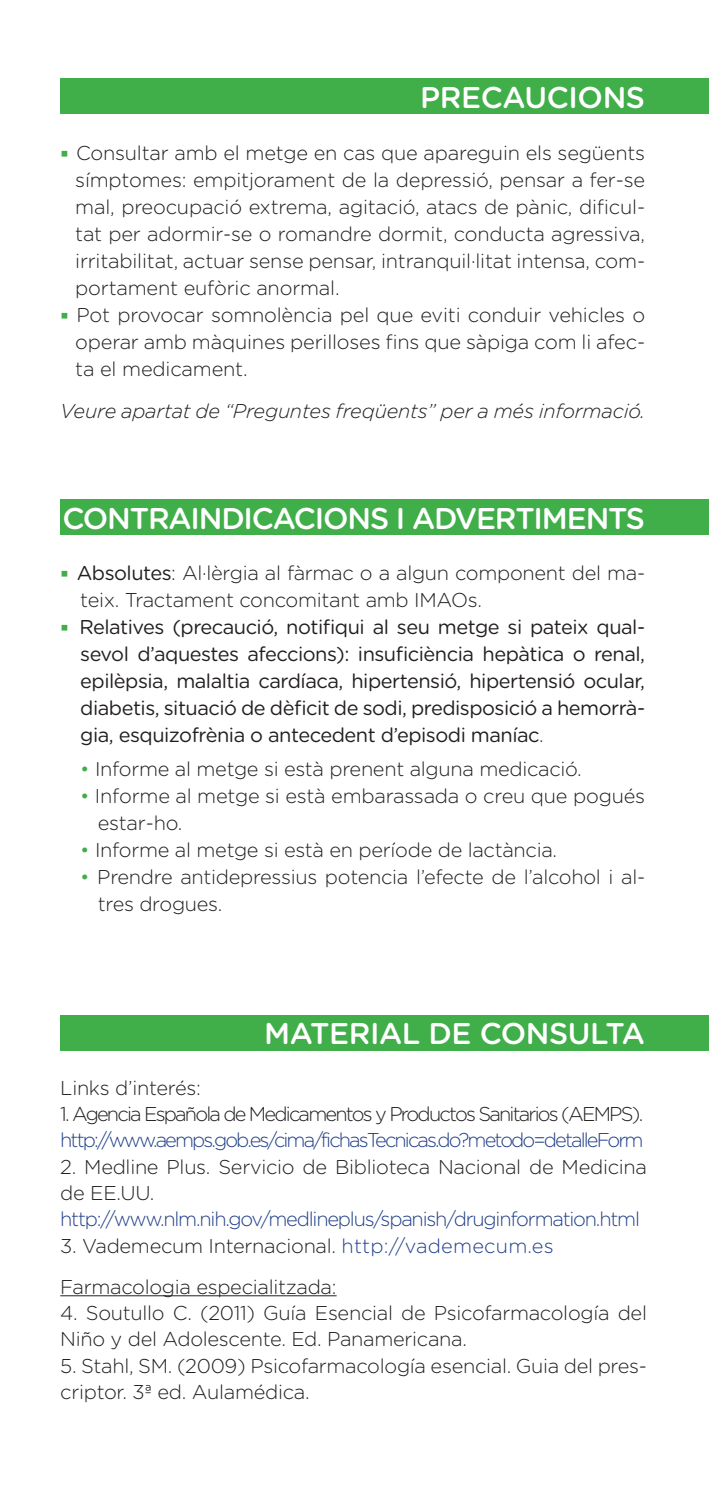
<style>
.page{position:relative;width:709px;height:1489px;background:#fff}
.page>*{position:absolute;margin:0;border:0;box-sizing:border-box;transform-origin:0 0}
.t1{font:500 30px "Gotham Rounded";letter-spacing:-.04em;color:#fff}
.t2{font:500 30px "Gotham Rounded";letter-spacing:-.015em;color:#fff}
.t3{font:300 20px/27px "Gotham Rounded";letter-spacing:-.015em;color:#231f20}
.t4{font:20px/27px "Gotham Rounded";letter-spacing:-.025em;color:#231f20;text-align:justify}
.t5{font:300 20px "Gotham Rounded";letter-spacing:-.09em;color:#234189}
.t6{font:300 20px "Gotham Rounded";letter-spacing:-.06em;color:#234189}
.t7{font:300 20px "Gotham Rounded";letter-spacing:-.09em;color:#231f20}
.t8{font:italic 300 20px "Gotham Rounded";letter-spacing:-.01em;color:#231f20}
.s1{font-family:"Arial";font-weight:400;font-size:25px;color:#40ae49}
.s2{font-weight:400}
.s3{font-family:"Arial";font-size:25px;color:#40ae49}
.s4{font-weight:300}
.s5{color:#40ae49}
.s6{color:#234189}
</style>
<div class="page">
<div style="left:60px;top:78px;width:649px;height:36px;background:#40ae49"></div>
<div style="left:60px;top:499px;width:649px;height:35px;background:#40ae49"></div>
<hr style="left:60px;top:1295px;width:276px;height:1px;background:#231f20">
<div style="left:60px;top:1015px;width:649px;height:35px;background:#40ae49"></div>
<p class="t2" style="left:420px;top:76px;width:226px">PRECAUCIONS</p>
<p class="t3" style="left:75px;top:138px;width:571px;text-align:justify;text-indent:-15px"><span class="s1">▪</span> Consultar amb el metge en cas que apareguin els següents símptomes: empitjorament de la depressió, pensar a fer-se mal, preocupació extrema, agitació, atacs de pànic, dificul&shy;tat per adormir-se o romandre dormit, conducta agressiva, irritabilitat, actuar sense pensar, intranquil·litat intensa, com&shy;portament eufòric anormal.</p>
<p class="t3" style="left:75px;top:300px;width:571px;text-align:justify;text-indent:-15px"><span class="s1">▪</span> Pot provocar somnolència pel que eviti conduir vehicles o operar amb màquines perilloses fins que sàpiga com li afec&shy;ta el medicament.</p>
<p class="t8" style="left:60px;top:397px;width:586px">Veure apartat de “Preguntes freqüents” per a més informació.</p>
<p class="t1" style="left:63px;top:496px;width:584px">CONTRAINDICACIONS I ADVERTIMENTS</p>
<p class="t3" style="left:80px;top:558px;width:566px;text-indent:-20px"><span class="s1">▪</span> <span class="s2">Absolutes</span>: Al·lèrgia al fàrmac o a algun component del ma&shy;teix. Tractament concomitant amb IMAOs.</p>
<p class="t4" style="left:80px;top:612px;width:566px;text-indent:-20px"><span class="s3">▪</span> Relatives (precaució, notifiqui al seu metge si pateix qual&shy;sevol d’aquestes afeccions): insuficiència hepàtica o renal, epilèpsia, malaltia cardíaca, hipertensió, hipertensió ocular, diabetis, situació de dèficit de sodi, predisposició a hemorrà&shy;gia, esquizofrènia o antecedent d’episodi maníac<span class="s4">.</span></p>
<p class="t3" style="left:80px;top:754px;width:503px"><span class="s5">•</span> Informe al metge si està prenent alguna medicació.</p>
<p class="t3" style="left:98px;top:781px;width:549px;text-indent:-18px"><span class="s5">•</span> Informe al metge si està embarassada o creu que pogués estar-ho.</p>
<p class="t3" style="left:80px;top:835px;width:478px"><span class="s5">•</span> Informe al metge si està en període de lactància.</p>
<p class="t3" style="left:98px;top:862px;width:549px;text-indent:-18px"><span class="s5">•</span> Prendre antidepressius potencia l’efecte de l’alcohol i al&shy;tres drogues.</p>
<p class="t2" style="left:264px;top:1012px;width:382px">MATERIAL DE CONSULTA</p>
<p class="t3" style="left:60px;top:1073px;width:142px">Links d’interés:</p>
<p class="t7" style="left:60px;top:1100px;width:584px">1. Agencia Española de Medicamentos y Productos Sanitarios (AEMPS).</p>
<p class="t5" style="left:60px;top:1126px;width:585px">http://www.aemps.gob.es/cima/fichasTecnicas.do?metodo=detalleForm</p>
<p class="t3" style="left:60px;top:1152px;width:588px;line-height:26.2px">2. Medline Plus. Servicio de Biblioteca Nacional de Medicina de EE.UU.</p>
<p class="t6" style="left:60px;top:1205px;width:581px">http://www.nlm.nih.gov/medlineplus/spanish/druginformation.html</p>
<p class="t3" style="left:60px;top:1230px;width:495px">3. Vademecum Internacional. <span class="s6">http://vademecum.es</span></p>
<p class="t3" style="left:60px;top:1272px;width:278px">Farmacologia especialitzada:</p>
<p class="t3" style="left:60px;top:1298px;width:588px;line-height:26.2px">4. Soutullo C. (2011) Guía Esencial de Psicofarmacología del<br>Niño y del Adolescente. Ed. Panamericana.</p>
<p class="t3" style="left:60px;top:1351px;width:588px;line-height:26.2px">5. Stahl, SM. (2009) Psicofarmacología esencial. Guia del pres&shy;criptor. 3ª ed. Aulamédica.</p>
</div>
